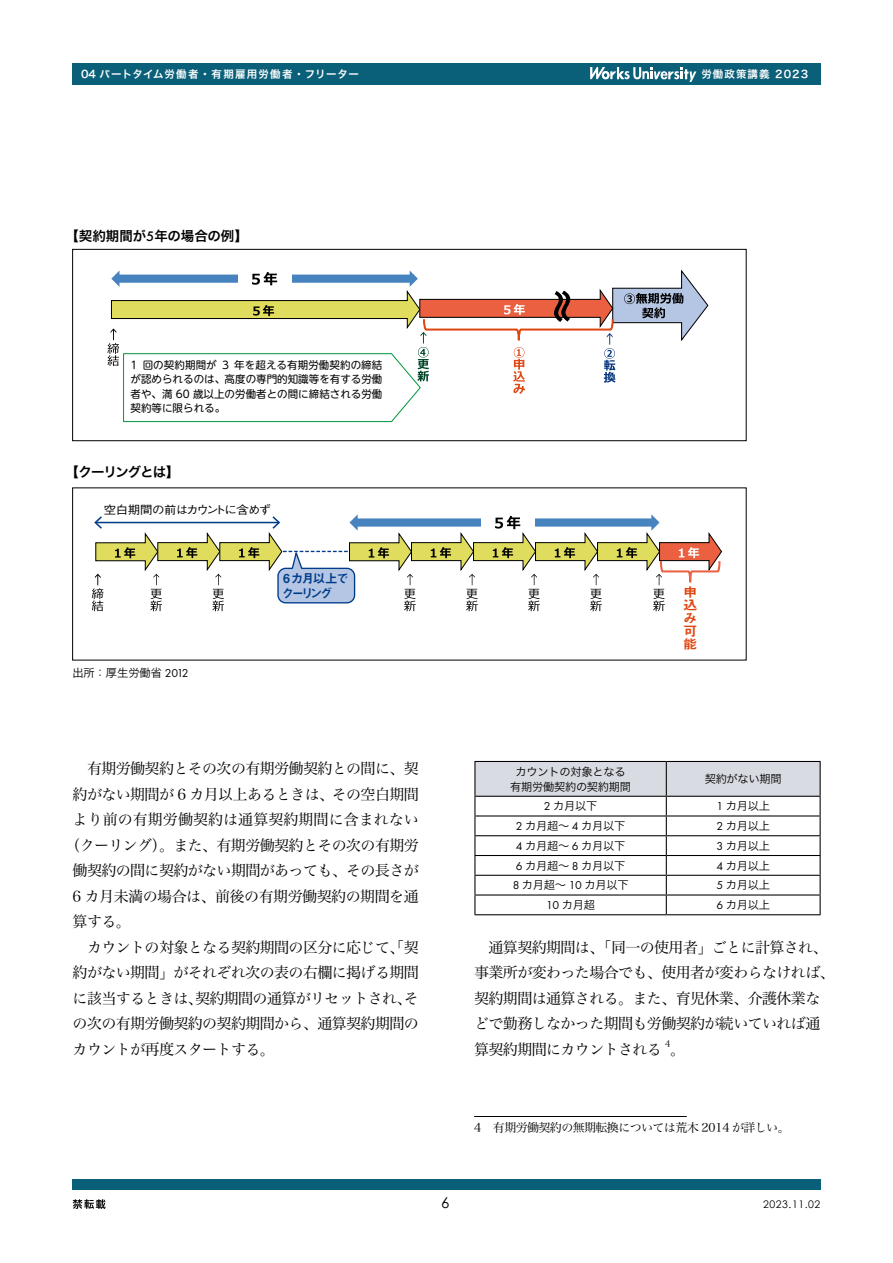
<style>
.page{position:relative;width:893px;height:1263px;background:#fff}
.page>*{position:absolute;margin:0;border:0;box-sizing:border-box;transform-origin:0 0}
.t1{font:15px/25.5px "Hira Min Pro W3";letter-spacing:-.04em;color:#000}
.t2{font:15px "Hira Min Pro W3";letter-spacing:.005em;color:#000}
.t3{font:15px "Century Gothic";color:#000}
.t4{font:13.5px "Hira Kaku Pro W6";letter-spacing:-.02em;color:#000}
.t5{font:13.5px "Hira Kaku Pro W6";letter-spacing:-.075em;color:#000}
.t6{font:13.2px/13px "Midashi Go Pro MB31";color:#e04610;text-align:justify;scale:1.09 1}
.t7{font:12.45px/15.3px "Midashi Go Pro MB31";letter-spacing:-.11em;color:#003c8a}
.t8{font:12px "Hira Min Pro W3";letter-spacing:-.05em;color:#000}
.t9{font:500 11.4px "Gothic BBB Pro";letter-spacing:-.065em;color:#000;scale:1.09 1}
.t10{font:11.25px/15px "Hira Kaku Pro W3";letter-spacing:-.025em;color:#000;text-align:center}
.t11{font:10.5px/14.4px "UD Shin M Go Pro";color:#000;text-align:justify}
.t12{font:10.5px "Hira Kaku Pro W6";letter-spacing:.1em;color:#fff}
.t13{font:10.5px "Century Gothic";letter-spacing:.05em;color:#000}
.t14{font:8.7px "Hira Min Pro W3";color:#000}
.s1{font-family:"Futura PT";font-weight:500;font-size:14.25px}
.s2{font-family:"Futura PT";font-size:11.85px}
</style>
<div class="page">
<div style="left:73px;top:64px;width:748px;height:21px;background:#0b6079"></div>
<svg style="left:590px;top:67px;width:106px;height:15px"></svg>
<div style="left:72px;top:1179px;width:749px;height:11px;background:#0b6079"></div>
<svg style="left:73px;top:1199px;width:33px;height:10px"></svg>
<hr style="left:474px;top:1116px;width:213px;height:1px;background:#000">
<svg style="left:474px;top:761px;width:347px;height:153px"></svg>
<hr style="left:474px;top:914px;width:192px;height:1px;background:#000">
<hr style="left:666px;top:914px;width:155px;height:1px;background:#000">
<svg style="left:107px;top:269px;width:602px;height:154px"></svg>
<div style="left:72px;top:249px;width:675px;height:192px;border:1px solid #000"></div>
<svg style="left:92px;top:514px;width:630px;height:97px"></svg>
<p class="t12" style="left:81px;top:65px;width:279px">04 パートタイム労働者・有期雇用労働者・フリーター</p>
<p class="t12" style="left:701px;top:65px;width:108px">労働政策講義 2023</p>
<p class="t4" style="left:65px;top:223px;width:184px">【契約期間が<span class="s1">5</span>年の場合の例】</p>
<p class="t11" style="left:131px;top:357px;width:253px">1 回の契約期間が 3 年を超える有期労働契約の締結が認められるのは、高度の専門的知識等を有する労働者や、満 60 歳以上の労働者との間に締結される労働契約等に限られる。</p>
<p class="t5" style="left:65px;top:460px;width:115px">【クーリングとは】</p>
<p class="t9" style="left:104px;top:501px;width:155px">空白期間の前はカウントに含めず</p>
<p class="t7" style="left:282px;top:569px;width:68px">6カ月以上でクーリング</p>
<p class="t10" style="left:72px;top:665px;width:118px">出所：厚生労働省 <span class="s2">2012</span></p>
<p class="t6" style="left:683px;top:584px;width:14px">申込み可能</p>
<p class="t1" style="left:87px;top:754px;width:333px">有期労働契約とその次の有期労働契約との間に、契</p>
<p class="t1" style="left:73px;top:780px;width:348px">約がない期間が 6 カ月以上あるときは、その空白期間</p>
<p class="t2" style="left:73px;top:807px;width:348px">より前の有期労働契約は通算契約期間に含まれない</p>
<p class="t1" style="left:65px;top:831px;width:355px">（クーリング）。また、有期労働契約とその次の有期労</p>
<p class="t1" style="left:73px;top:856px;width:348px">働契約の間に契約がない期間があっても、その長さが</p>
<p class="t1" style="left:73px;top:882px;width:348px">6 カ月未満の場合は、前後の有期労働契約の期間を通</p>
<p class="t1" style="left:73px;top:907px;width:60px">算する。</p>
<p class="t1" style="left:87px;top:933px;width:333px">カウントの対象となる契約期間の区分に応じて、「契</p>
<p class="t1" style="left:73px;top:958px;width:348px">約がない期間」がそれぞれ次の表の右欄に掲げる期間</p>
<p class="t1" style="left:73px;top:984px;width:348px">に該当するときは、契約期間の通算がリセットされ、そ</p>
<p class="t1" style="left:73px;top:1009px;width:348px">の次の有期労働契約の契約期間から、通算契約期間の</p>
<p class="t1" style="left:73px;top:1035px;width:204px">カウントが再度スタートする。</p>
<p class="t10" style="left:510px;top:763px;width:122px">カウントの対象となる有期労働契約の契約期間</p>
<p class="t10" style="left:705px;top:771px;width:79px">契約がない期間</p>
<p class="t10" style="left:544px;top:798px;width:55px"><span class="s2">2</span> カ月以下</p>
<p class="t10" style="left:716px;top:798px;width:55px"><span class="s2">1</span> カ月以上</p>
<p class="t10" style="left:516px;top:818px;width:111px"><span class="s2">2</span> カ月超～ <span class="s2">4</span> カ月以下</p>
<p class="t10" style="left:716px;top:818px;width:55px"><span class="s2">2</span> カ月以上</p>
<p class="t10" style="left:516px;top:837px;width:111px"><span class="s2">4</span> カ月超～ <span class="s2">6</span> カ月以下</p>
<p class="t10" style="left:716px;top:837px;width:55px"><span class="s2">3</span> カ月以上</p>
<p class="t10" style="left:516px;top:857px;width:111px"><span class="s2">6</span> カ月超～ <span class="s2">8</span> カ月以下</p>
<p class="t10" style="left:716px;top:857px;width:55px"><span class="s2">4</span> カ月以上</p>
<p class="t10" style="left:513px;top:877px;width:117px"><span class="s2">8</span> カ月超～ <span class="s2">10</span> カ月以下</p>
<p class="t10" style="left:716px;top:877px;width:55px"><span class="s2">5</span> カ月以上</p>
<p class="t10" style="left:546px;top:897px;width:50px"><span class="s2">10</span> カ月超</p>
<p class="t10" style="left:716px;top:897px;width:55px"><span class="s2">6</span> カ月以上</p>
<p class="t1" style="left:474px;top:933px;width:362px;text-indent:14px">通算契約期間は、「同一の使用者」ごとに計算され、事業所が変わった場合でも、使用者が変わらなければ、契約期間は通算される。また、育児休業、介護休業などで勤務しなかった期間も労働契約が続いていれば通算契約期間にカウントされる</p>
<p class="t14" style="left:665px;top:1036px;width:7px">4</p>
<p class="t1" style="left:670px;top:1035px;width:16px">。</p>
<p class="t8" style="left:474px;top:1117px;width:317px">4 有期労働契約の無期転換については荒木 2014 が詳しい。</p>
<p class="t3" style="left:441px;top:1192px;width:10px">6</p>
<p class="t13" style="left:763px;top:1197px;width:59px">2023.11.02</p>
</div>
